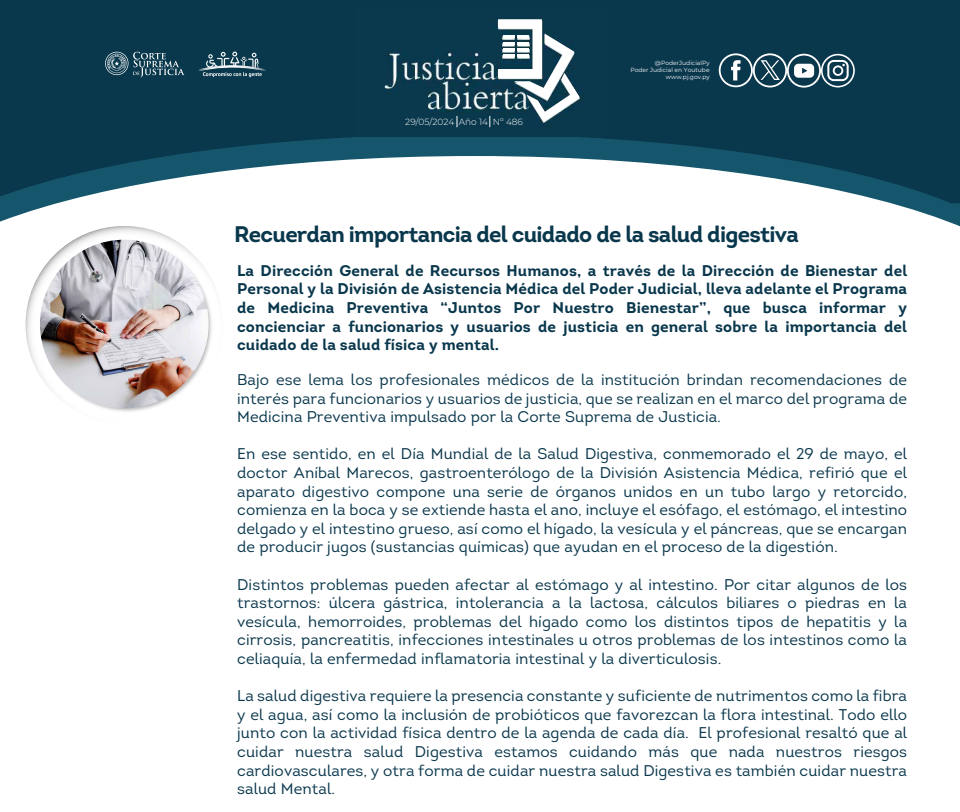
<style>
.page{position:relative;width:960px;height:812px;background:#fff}
.page>*{position:absolute;margin:0;border:0;box-sizing:border-box;transform-origin:0 0}
.t1{font:700 22.5px "Intro";letter-spacing:-.035em;color:#09374c}
.t2{font:15.5px/18.6px "Intro";letter-spacing:.01em;color:#09374c;text-align:justify}
.t3{font:700 15.5px/18.6px "Intro";letter-spacing:.005em;color:#09374c;text-align:justify}
.t4{font:300 8.95px "Montserrat";color:#fff}
.t5{font:6px/7.2px "Montserrat";color:#fff;text-align:right}
</style>
<div class="page">
<svg style="left:26px;top:228px;width:145px;height:145px"></svg>
<img style="left:39px;top:238px;width:173px;height:174px">
<img style="left:40px;top:240px;width:169px;height:168px;border-radius:84px">
<svg style="left:0;top:203px;width:960px;height:25px"></svg>
<svg style="left:0;top:0;width:960px;height:203px;fill:#09374c"></svg>
<svg style="left:719px;top:53px;width:136px;height:35px"></svg>
<svg style="left:105px;top:52px;width:80px;height:26px;background:#395d6e"></svg>
<svg style="left:198px;top:52px;width:69px;height:25px;background:#416474"></svg>
<img style="left:355px;top:9px;width:247px;height:127px">
<svg style="left:498px;top:19px;width:82px;height:109px"></svg>
<div style="left:461px;top:115px;width:45px;height:15px;background:#09374c"></div>
<p class="t4" style="left:405px;top:116px;width:119px">29/05/2024 Año 14 Nº 486</p>
<p class="t5" style="left:630px;top:59px;width:81px">@PoderJudicialPy<br>Poder Judicial en Youtube www.pj.gov.py</p>
<h1 class="t1" style="left:234px;top:220px;width:566px">Recuerdan importancia del cuidado de la salud digestiva</h1>
<p class="t3" style="left:237px;top:261px;width:672px">La Dirección General de Recursos Humanos, a través de la Dirección de Bienestar del Personal y la División de Asistencia Médica del Poder Judicial, lleva adelante el Programa de Medicina Preventiva “Juntos Por Nuestro Bienestar”, que busca informar y concienciar a funcionarios y usuarios de justicia en general sobre la importancia del cuidado de la salud física y mental.</p>
<p class="t2" style="left:237px;top:370px;width:671px">Bajo ese lema los profesionales médicos de la institución brindan recomendaciones de interés para funcionarios y usuarios de justicia, que se realizan en el marco del programa de Medicina Preventiva impulsado por la Corte Suprema de Justicia.</p>
<p class="t2" style="left:237px;top:445px;width:672px">En ese sentido, en el Día Mundial de la Salud Digestiva, conmemorado el 29 de mayo, el doctor Aníbal Marecos, gastroenterólogo de la División Asistencia Médica, refirió que el aparato digestivo compone una serie de órganos unidos en un tubo largo y retorcido, comienza en la boca y se extiende hasta el ano, incluye el esófago, el estómago, el intestino delgado y el intestino grueso, así como el hígado, la vesícula y el páncreas, que se encargan de producir jugos (sustancias químicas) que ayudan en el proceso de la digestión.</p>
<p class="t2" style="left:237px;top:575px;width:672px">Distintos problemas pueden afectar al estómago y al intestino. Por citar algunos de los trastornos: úlcera gástrica, intolerancia a la lactosa, cálculos biliares o piedras en la vesícula, hemorroides, problemas del hígado como los distintos tipos de hepatitis y la cirrosis, pancreatitis, infecciones intestinales u otros problemas de los intestinos como la celiaquía, la enfermedad inflamatoria intestinal y la diverticulosis.</p>
<p class="t2" style="left:237px;top:686px;width:672px">La salud digestiva requiere la presencia constante y suficiente de nutrimentos como la fibra y el agua, así como la inclusión de probióticos que favorezcan la flora intestinal. Todo ello junto con la actividad física dentro de la agenda de cada día. El profesional resaltó que al cuidar nuestra salud Digestiva estamos cuidando más que nada nuestros riesgos cardiovasculares, y otra forma de cuidar nuestra salud Digestiva es también cuidar nuestra salud Mental.</p>
</div>
